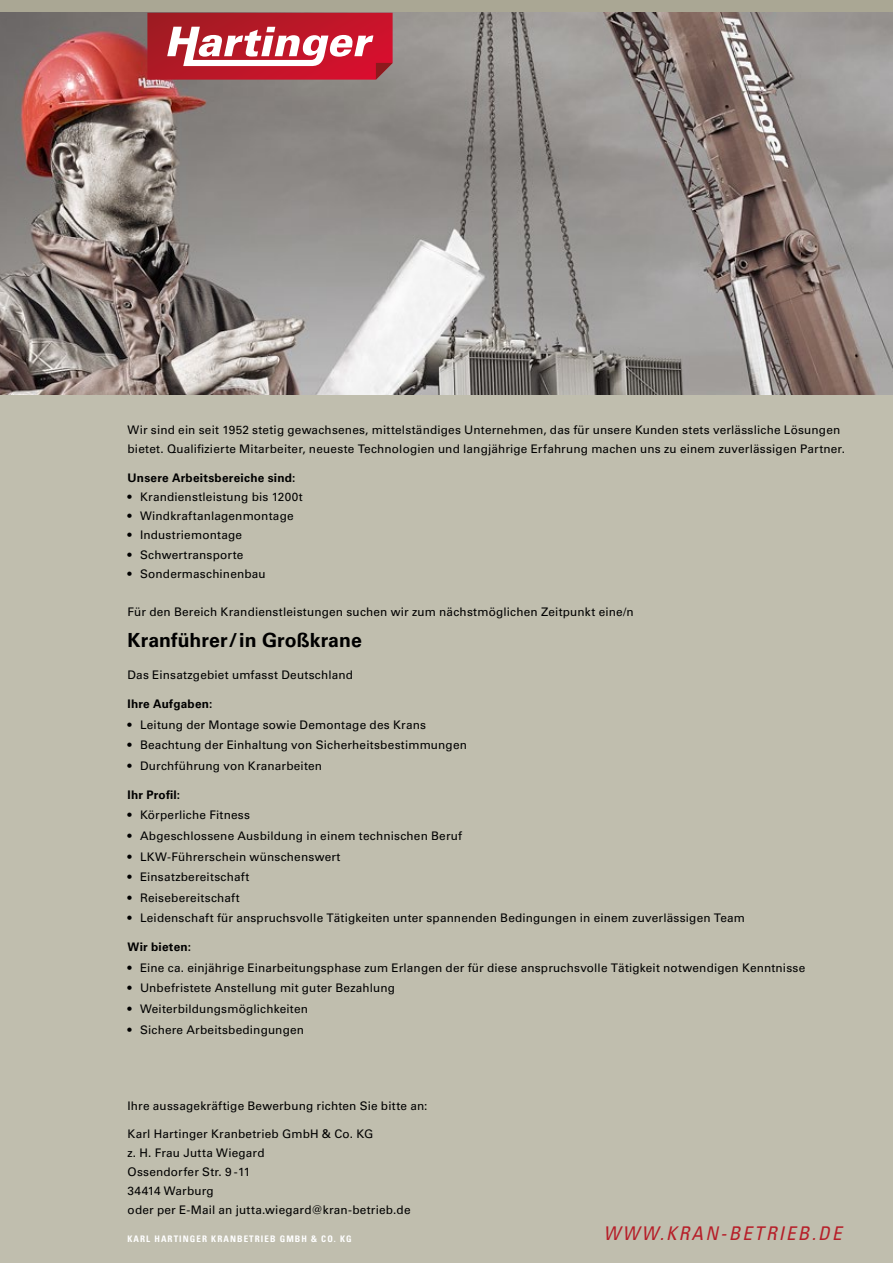
<style>
.page{position:relative;width:893px;height:1263px;background:#fff}
.page>*{position:absolute;margin:0;border:0;box-sizing:border-box;transform-origin:0 0}
.t1{font:700 19.5px "Univers LT Std";letter-spacing:.005em;color:#000}
.t2{font:italic condensed 18.9px "Univers LT Std";letter-spacing:.12em;color:#b61f29}
.t3{font:11.85px/19.2px "Univers LT Std";letter-spacing:.015em;color:#000}
.t4{font:700 11.85px "Univers LT Std";letter-spacing:.02em;color:#000}
.t5{font:700 condensed 9px "Univers LT Std";letter-spacing:.12em;color:#fff}
</style>
<div class="page">
<div style="left:0;top:0;width:893px;height:13px;background:#aaa794"></div>
<div style="left:0;top:388px;width:893px;height:875px;background:#c0beae"></div>
<img style="left:0;top:12px;width:893px;height:383px">
<svg style="left:147px;top:13px;width:246px;height:67px"></svg>
<p class="t3" style="left:128px;top:420px;width:719px">Wir sind ein seit 1952 stetig gewachsenes, mittelständiges Unternehmen, das für unsere Kunden stets verlässliche Lösungen bietet. Qualifizierte Mitarbeiter, neueste Technologien und langjährige Erfahrung machen uns zu einem zuverlässigen Partner.</p>
<p class="t4" style="left:128px;top:471px;width:169px">Unsere Arbeitsbereiche sind:</p>
<p class="t3" style="left:128px;top:487px;width:177px">• Krandienstleistung bis 1200t</p>
<p class="t3" style="left:128px;top:506px;width:168px">• Windkraftanlagenmontage</p>
<p class="t3" style="left:128px;top:526px;width:116px">• Industriemontage</p>
<p class="t3" style="left:128px;top:545px;width:117px">• Schwertransporte</p>
<p class="t3" style="left:128px;top:564px;width:140px">• Sondermaschinenbau</p>
<p class="t3" style="left:128px;top:602px;width:508px">Für den Bereich Krandienstleistungen suchen wir zum nächstmöglichen Zeitpunkt eine/n</p>
<h1 class="t1" style="left:128px;top:628px;width:236px">Kranführer/in Großkrane</h1>
<p class="t3" style="left:128px;top:666px;width:227px">Das Einsatzgebiet umfasst Deutschland</p>
<p class="t4" style="left:128px;top:697px;width:86px">Ihre Aufgaben:</p>
<p class="t3" style="left:128px;top:715px;width:300px">• Leitung der Montage sowie Demontage des Krans</p>
<p class="t3" style="left:128px;top:736px;width:341px">• Beachtung der Einhaltung von Sicherheitsbestimmungen</p>
<p class="t3" style="left:128px;top:756px;width:196px">• Durchführung von Kranarbeiten</p>
<p class="t4" style="left:128px;top:788px;width:54px">Ihr Profil:</p>
<p class="t3" style="left:128px;top:806px;width:124px">• Körperliche Fitness</p>
<p class="t3" style="left:128px;top:826px;width:336px">• Abgeschlossene Ausbildung in einem technischen Beruf</p>
<p class="t3" style="left:128px;top:847px;width:214px">• LKW-Führerschein wünschenswert</p>
<p class="t3" style="left:128px;top:867px;width:123px">• Einsatzbereitschaft</p>
<p class="t3" style="left:128px;top:888px;width:114px">• Reisebereitschaft</p>
<p class="t3" style="left:128px;top:908px;width:619px">• Leidenschaft für anspruchsvolle Tätigkeiten unter spannenden Bedingungen in einem zuverlässigen Team</p>
<p class="t4" style="left:128px;top:940px;width:65px">Wir bieten:</p>
<p class="t3" style="left:128px;top:958px;width:679px">• Eine ca. einjährige Einarbeitungsphase zum Erlangen der für diese anspruchsvolle Tätigkeit notwendigen Kenntnisse</p>
<p class="t3" style="left:128px;top:979px;width:269px">• Unbefristete Anstellung mit guter Bezahlung</p>
<p class="t3" style="left:128px;top:999px;width:182px">• Weiterbildungsmöglichkeiten</p>
<p class="t3" style="left:128px;top:1020px;width:178px">• Sichere Arbeitsbedingungen</p>
<p class="t3" style="left:128px;top:1097px;width:301px">Ihre aussagekräftige Bewerbung richten Sie bitte an:</p>
<p class="t3" style="left:128px;top:1124px;width:285px">Karl Hartinger Kranbetrieb GmbH &amp; Co. KG<br>z. H. Frau Jutta Wiegard<br>Ossendorfer Str. 9 -11<br>34414 Warburg<br>oder per E-Mail an jutta.wiegard@kran-betrieb.de</p>
<p class="t5" style="left:128px;top:1233px;width:226px">KARL HARTINGER KRANBETRIEB GMBH &amp; CO. KG</p>
<h2 class="t2" style="left:603px;top:1221px;width:239px">WWW.KRAN-BETRIEB.DE</h2>
</div>
